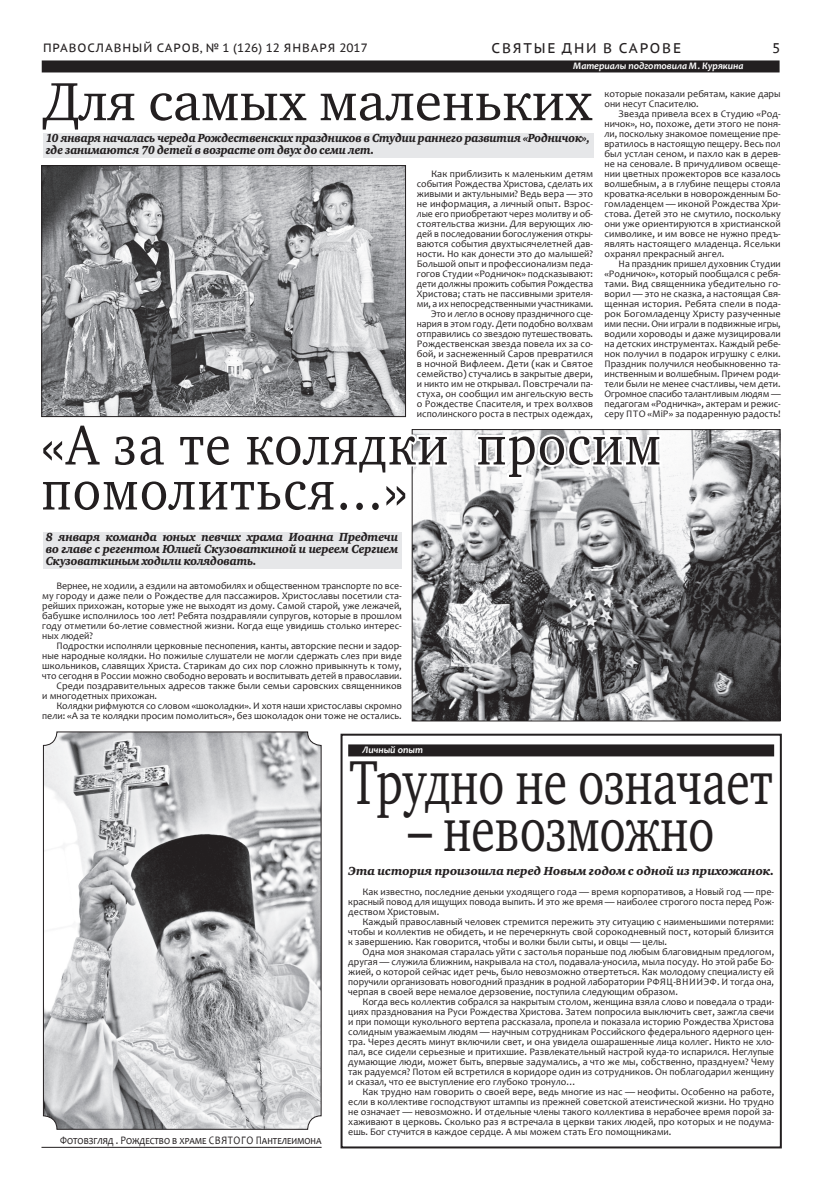
<style>
.page{position:relative;width:823px;height:1191px;background:#fff}
.page>*{position:absolute;margin:0;border:0;box-sizing:border-box;transform-origin:0 0}
.t1{font:63.6px "Charter C";color:#231f20;scale:.75 1}
.t2{font:57.2px/45px "Charter C";letter-spacing:.025em;color:#231f20;scale:.91 1}
.t3{font:55px "Charter C";color:#231f20}
.t4{font:14px "PT Sans Caption";letter-spacing:.13em;color:#231f20}
.t5{font:italic 12px/12px "Charter Black C";letter-spacing:-.015em;color:#231f20;scale:.9 1}
.t6{font:italic 12px/12px "Charter Black C";letter-spacing:-.015em;color:#231f20;text-align:justify;scale:.93 1}
.t7{font:italic 12px "Charter Black C";letter-spacing:-.015em;color:#231f20}
.t8{font:12px "PT Sans Caption";letter-spacing:.08em;color:#231f20}
.t9{font:11.5px "Candara";letter-spacing:.025em;color:#231f20;scale:.87 1}
.t10{font:10px/10px "Candara";color:#231f20;text-align:justify}
.t11{font:italic 700 10px "Candara";color:#fff}
</style>
<div class="page">
<div style="left:348px;top:744px;width:425px;height:12px;background:#231f20"></div>
<div style="left:340px;top:733px;width:441px;height:415px;border:2px solid #231f20"></div>
<img style="left:45px;top:733px;width:274px;height:394px">
<div style="left:43px;top:731px;width:278px;height:398px;border:1px solid #231f20;border-radius:13px"></div>
<hr style="left:41px;top:1146px;width:280px;height:1px;background:#231f20">
<div style="left:42px;top:60px;width:737px;height:12px;background:#231f20"></div>
<svg style="left:43px;top:133px;width:95px;height:1px"></svg>
<div style="left:43px;top:134px;width:549px;height:24px;background:#e6e7e9"></div>
<img style="left:43px;top:167px;width:360px;height:248px">
<div style="left:41px;top:165px;width:364px;height:252px;border:1px solid #231f20"></div>
<div style="left:43px;top:532px;width:358px;height:36px;background:#e6e7e9"></div>
<img style="left:413px;top:431px;width:364px;height:288px">
<svg style="left:474px;top:429px;width:189px;height:52px"></svg>
<svg style="left:411px;top:429px;width:39px;height:87px"></svg>
<p class="t8" style="left:43px;top:40px;width:259px">ПРАВОСЛАВНЫЙ САРОВ, № 1 (126) 12 январ</p>
<p class="t8" style="left:327px;top:40px;width:41px">я 2017</p>
<h3 class="t4" style="left:512px;top:39px;width:170px">НАЗВАНИЕ РУБРИКИ</h3>
<h3 class="t4" style="left:771px;top:39px;width:10px">5</h3>
<h3 class="t4" style="left:491px;top:39px;width:191px">СВЯТЫЕ ДНИ В САРОВЕ</h3>
<p class="t11" style="left:573px;top:60px;width:172px">Материалы подготовила М. Курякина</p>
<h3 class="t3" style="left:43px;top:71px;width:551px">Для самых маленьких</h3>
<p class="t5" style="left:46px;top:133px;width:606px">10 января началась череда Рождественских праздников в Студии раннего развития «Родничок», где занимаются 70 детей в возрасте от двух до семи лет.</p>
<p class="t10" style="left:416px;top:168px;width:178px;text-align:right">Как приблизить к маленьким детям события Рождества Христова, сделать их живыми и актульными? Ведь вера — это не информация, а личный опыт. Взрос&shy;лые его приобретают через молитву и об&shy;стоятельства жизни. Для верующих лю&shy;дей в последовании богослужения откры&shy;ваются события двухтысячелетней дав&shy;ности. Но как донести это до малышей?<br>Большой опыт и профессионализм педа&shy;гогов Студии «Родничок» подсказывают: дети должны прожить события Рождества Христова; стать не пассивными зрителя&shy;ми, а их непосредственными участниками.<br>Это и легло в основу праздничного сце&shy;нария в этом году. Дети подобно волхвам отправились со звездою путешествовать.<br>Рождественская звезда повела их за со&shy;бой, и заснеженный Саров превратился в ночной Вифлеем. Дети (как и Святое семейство) стучались в закрытые двери, и никто им не открывал. Повстречали па&shy;стуха, он сообщил им ангельскую весть о Рождестве Спасителя, и трех волхвов исполинского роста в пестрых одеждах,</p>
<p class="t10" style="left:604px;top:88px;width:178px">которые показали ребятам, какие дары они несут Спасителю.</p>
<p class="t10" style="left:604px;top:108px;width:178px;text-indent:14px">Звезда привела всех в Студию «Род&shy;ничок», но, похоже, дети этого не поня&shy;ли, поскольку знакомое помещение пре&shy;вратилось в настоящую пещеру. Весь пол был устлан сеном, и пахло как в дерев&shy;не на сеновале. В причудливом освеще&shy;нии цветных прожекторов все казалось волшебным, а в глубине пещеры стояла кроватка-ясельки в новорожденным Бо&shy;гомладенцем — иконой Рождества Хри&shy;стова. Детей это не смутило, поскольку они уже ориентируются в христианской символике, и им вовсе не нужно предъ&shy;являть настоящего младенца. Ясельки охранял прекрасный ангел.</p>
<p class="t10" style="left:604px;top:258px;width:178px;text-indent:14px">На праздник пришел духовник Студии «Родничок», который пообщался с ребя&shy;тами. Вид священника убедительно го&shy;ворил — это не сказка, а настоящая Свя&shy;щенная история. Ребята спели в пода&shy;рок Богомладенцу Христу разученные ими песни. Они играли в подвижные игры, водили хороводы и даже музицировали на детских инструментах. Каждый ребе&shy;нок получил в подарок игрушку с елки.<br>Праздник получился необыкновенно та&shy;инственным и волшебным. Причем роди&shy;тели были не менее счастливы, чем дети.<br>Огромное спасибо талантливым людям — педагогам «Родничка», актерам и режис&shy;серу ПТО «МiР» за подаренную радость!</p>
<h2 class="t2" style="left:41px;top:423px;width:681px">«А за те колядки просим помолиться...»</h2>
<p class="t6" style="left:46px;top:531px;width:380px">8 января команда юных певчих храма Иоанна Предтечи во главе с регентом Юлией Скузоваткиной и иереем Сергием Скузоваткиным ходили колядовать.</p>
<p class="t10" style="left:42px;top:580px;width:361px;text-indent:14px">Вернее, не ходили, а ездили на автомобилях и общественном транспорте по все&shy;му городу и даже пели о Рождестве для пассажиров. Христославы посетили ста&shy;рейших прихожан, которые уже не выходят из дому. Самой старой, уже лежачей, бабушке исполнилось 100 лет! Ребята поздравляли супругов, которые в прошлом году отметили 60-летие совместной жизни. Когда еще увидишь столько интерес&shy;ных людей?</p>
<p class="t10" style="left:56px;top:640px;width:347px">Подростки исполняли церковные песнопения, канты, авторские песни и задор-</p>
<p class="t10" style="left:42px;top:650px;width:361px">ные народные колядки. Но пожилые слушатели не могли сдержать слез при виде</p>
<p class="t10" style="left:42px;top:660px;width:361px">школьников, славящих Христа. Старикам до сих пор сложно привыкнуть к тому,</p>
<p class="t10" style="left:42px;top:670px;width:361px">что сегодня в России можно свободно веровать и воспитывать детей в православии.</p>
<p class="t10" style="left:56px;top:680px;width:347px">Среди поздравительных адресов также были семьи саровских священников</p>
<p class="t10" style="left:42px;top:690px;width:116px">и многодетных прихожан.</p>
<p class="t10" style="left:56px;top:700px;width:347px">Колядки рифмуются со словом «шоколадки». И хотя наши христославы скромно</p>
<p class="t10" style="left:42px;top:710px;width:361px">пели: «А за те колядки просим помолиться», без шоколадок они тоже не остались.</p>
<p class="t9" style="left:60px;top:1133px;width:301px">Фотовзгляд . Рождество в храме СВЯТОГО Пантелеимона</p>
<p class="t11" style="left:362px;top:743px;width:62px">Личный опыт</p>
<h1 class="t1" style="left:349px;top:747px;width:565px">Трудно не означает</h1>
<h1 class="t1" style="left:408px;top:794px;width:409px">– невозможно</h1>
<p class="t7" style="left:348px;top:864px;width:427px">Эта история произошла перед Новым годом с одной из прихожанок.</p>
<p class="t10" style="left:348px;top:886px;width:427px;text-indent:14px">Как известно, последние деньки уходящего года — время корпоративов, а Новый год — пре&shy;красный повод для ищущих повода выпить. И это же время — наиболее строгого поста перед Рож&shy;деством Христовым.</p>
<p class="t10" style="left:348px;top:916px;width:427px;text-indent:14px">Каждый православный человек стремится пережить эту ситуацию с наименьшими потерями: чтобы и коллектив не обидеть, и не перечеркнуть свой сорокодневный пост, который близится к завершению. Как говорится, чтобы и волки были сыты, и овцы — целы.</p>
<p class="t10" style="left:348px;top:946px;width:427px;text-indent:14px">Одна моя знакомая старалась уйти с застолья пораньше под любым благовидным предлогом, другая — служила ближним, накрывала на стол, подавала-уносила, мыла посуду. Но этой рабе Бо&shy;жией, о которой сейчас идет речь, было невозможно отвертеться. Как молодому специалисту ей поручили организовать новогодний праздник в родной лаборатории РФЯЦ-ВНИИЭФ. И тогда она, черпая в своей вере немалое дерзовение, поступила следующим образом.</p>
<p class="t10" style="left:348px;top:996px;width:427px;text-indent:14px">Когда весь коллектив собрался за накрытым столом, женщина взяла слово и поведала о тради&shy;циях празднования на Руси Рождества Христова. Затем попросила выключить свет, зажгла свечи и при помощи кукольного вертепа рассказала, пропела и показала историю Рождества Христова солидным уважаемым людям — научным сотрудникам Российского федерального ядерного цен&shy;тра. Через десять минут включили свет, и она увидела ошарашенные лица коллег. Никто не хло&shy;пал, все сидели серьезные и притихшие. Развлекательный настрой куда-то испарился. Неглупые думающие люди, может быть, впервые задумались, а что же мы, собственно, празднуем? Чему так радуемся? Потом ей встретился в коридоре один из сотрудников. Он поблагодарил женщину и сказал, что ее выступление его глубоко тронуло…</p>
<p class="t10" style="left:348px;top:1086px;width:427px;text-indent:14px">Как трудно нам говорить о своей вере, ведь многие из нас — неофиты. Особенно на работе, если в коллективе господствуют штампы из прежней советской атеистической жизни. Но трудно не означает — невозможно. И отдельные члены такого коллектива в нерабочее время порой за&shy;хаживают в церковь. Сколько раз я встречала в церкви таких людей, про которых и не подума&shy;ешь. Бог стучится в каждое сердце. А мы можем стать Его помощниками.</p>
</div>
